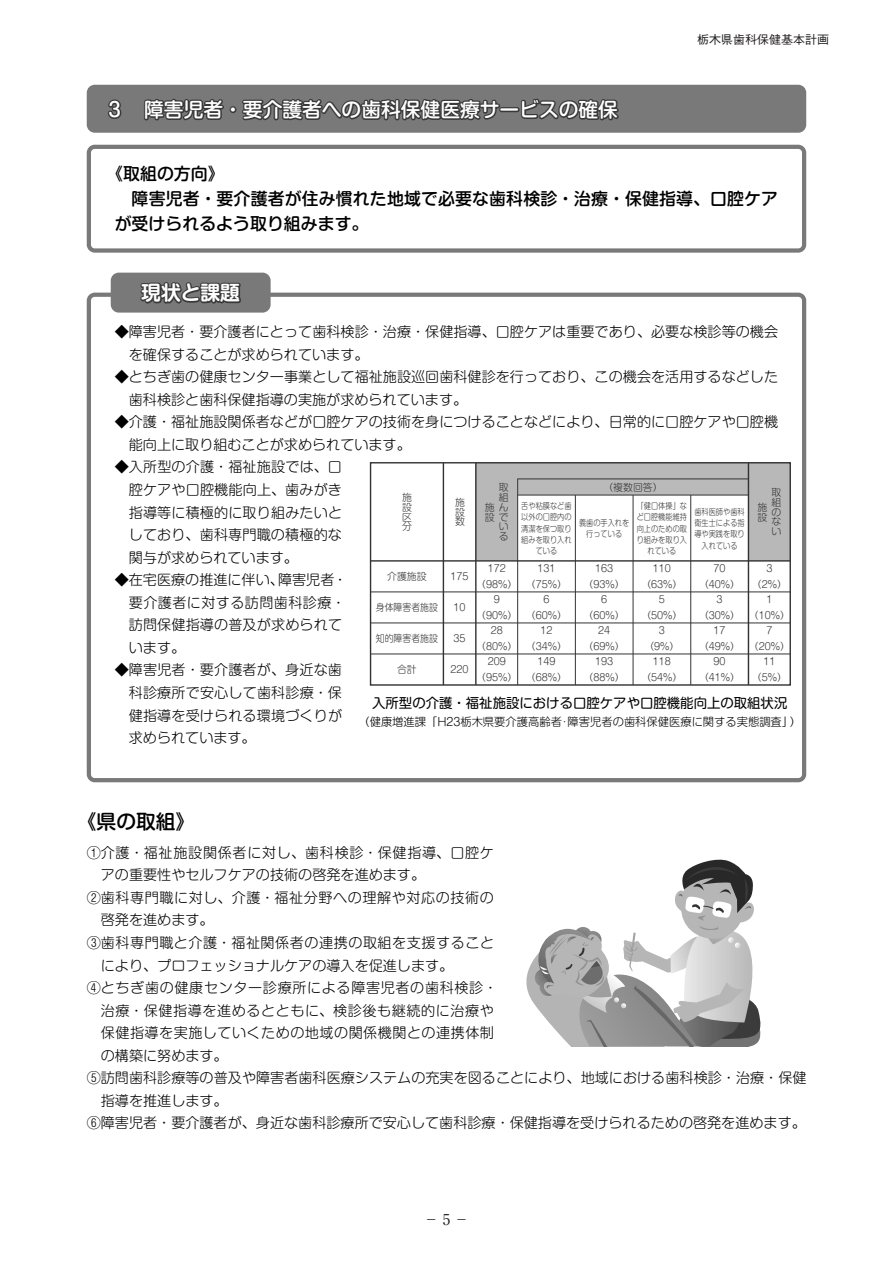
<style>
.page{position:relative;width:893px;height:1263px;background:#fff}
.page>*{position:absolute;margin:0;border:0;box-sizing:border-box;transform-origin:0 0}
.t1{font:19.8px "Shin M Go Pr 6 Medium 90 pv RKSJ H";color:#fff}
.t2{font:19.8px "Shin M Go Pr 6 Medium 90 pv RKSJ H";color:#000}
.t3{font:19.8px "Shin M Go Pr 6 De Bold 90 pv RKSJ H";color:#fff}
.t4{font:16.95px/25.3px "Shin M Go Pr 6 Medium 90 pv RKSJ H";letter-spacing:.005em;color:#000}
.t5{font:15px "Ryumin Pr 6";color:#231f20}
.t6{font:14.1px/22.5px "Shin M Go Pr 6 Light 90 pv RKSJ H";color:#000}
.t7{font:14.1px "Shin M Go Pr 6 Light 90 pv RKSJ H";letter-spacing:.04em;color:#000}
.t8{font:14.1px "Shin M Go Pr 6 Light 90 pv RKSJ H";letter-spacing:.035em;color:#000}
.t9{font:14.1px "Shin M Go Pr 6 Light 90 pv RKSJ H";letter-spacing:.05em;color:#000}
.t10{font:14.1px "Shin M Go Pr 6 Light 90 pv RKSJ H";letter-spacing:.045em;color:#000}
.t11{font:13.35px "Shin M Go Pr 6 Regular 90 pv RKSJ H";color:#000}
.t12{font:500 12px "Gothic BBB Pr 6";color:#231f20}
.t13{font:11.25px "Shin M Go Pr 6 Light 90 pv RKSJ H";color:#000}
.t14{font:9.9px/15.5px "Shin M Go Pr 6 Light 90 pv RKSJ H";color:#343334;text-align:center}
.t15{font:9.9px/9.9px "Shin M Go Pr 6 Light 90 pv RKSJ V";color:#343334;text-align:justify}
.t16{font:9.9px "Shin M Go Pr 6 Light 90 pv RKSJ H";color:#343334;scale:.9 1}
.t17{font:8.4px/11.2px "Shin M Go Pr 6 Light 90 pv RKSJ H";color:#343334;text-align:center;scale:.85 1}
</style>
<div class="page">
<svg style="left:87px;top:293px;width:719px;height:489px"></svg>
<div style="left:87px;top:85px;width:719px;height:48px;background:#797979;border-radius:8px"></div>
<svg style="left:108px;top:99px;width:14px;height:20px"></svg>
<svg style="left:144px;top:99px;width:87px;height:22px"></svg>
<div style="left:230px;top:106px;width:6px;height:7px;border:3px solid #393939;border-radius:50%"></div>
<svg style="left:241px;top:84px;width:260px;height:37px"></svg>
<div style="left:499px;top:107px;width:21px;height:5px;border:3px solid #393939"></div>
<svg style="left:519px;top:84px;width:101px;height:37px"></svg>
<svg style="left:87px;top:145px;width:719px;height:108px"></svg>
<div style="left:111px;top:273px;width:160px;height:40px;background:#797979;border-radius:8px"></div>
<svg style="left:139px;top:205px;width:109px;height:99px"></svg>
<svg style="left:526px;top:859px;width:235px;height:187px"></svg>
<h1 class="t1" style="left:105px;top:94px;width:515px">３　障害児者・要介護者への歯科保健医療サービスの確保</h1>
<p class="t12" style="left:697px;top:29px;width:133px">栃⽊県⻭科保健基本計画</p>
<p class="t4" style="left:115px;top:160px;width:665px;text-indent:-8px">《取組の方向》<br>　障害児者・要介護者が住み慣れた地域で必要な歯科検診・治療・保健指導、口腔ケアが受けられるよう取り組みます。</p>
<h1 class="t3" style="left:141px;top:276px;width:100px">現状と課題</h1>
<p class="t6" style="left:129px;top:320px;width:651px;text-indent:-14px">◆障害児者・要介護者にとって歯科検診・治療・保健指導、口腔ケアは重要であり、必要な検診等の機会を確保することが求められています。</p>
<p class="t6" style="left:129px;top:365px;width:651px;text-indent:-14px">◆とちぎ歯の健康センター事業として福祉施設巡回歯科健診を行っており、この機会を活用するなどした歯科検診と歯科保健指導の実施が求められています。</p>
<p class="t6" style="left:129px;top:410px;width:651px;text-indent:-14px">◆介護・福祉施設関係者などが口腔ケアの技術を身につけることなどにより、日常的に口腔ケアや口腔機能向上に取り組むことが求められています。</p>
<p class="t6" style="left:129px;top:455px;width:215px;text-align:justify;text-indent:-14px">◆入所型の介護・福祉施設では、口腔ケアや口腔機能向上、歯みがき指導等に積極的に取り組みたいとしており、歯科専門職の積極的な関与が求められています。</p>
<p class="t6" style="left:129px;top:568px;width:220px;text-indent:-14px">◆在宅医療の推進に伴い、障害児者・要介護者に対する訪問歯科診療・訪問保健指導の普及が求められています。</p>
<p class="t6" style="left:129px;top:658px;width:215px;text-align:justify;text-indent:-14px">◆障害児者・要介護者が、身近な歯科診療所で安心して歯科診療・保健指導を受けられる環境づくりが求められています。</p>
<p class="t14" style="left:603px;top:479px;width:61px">（複数回答）</p>
<p class="t15" style="left:499px;top:482px;width:11px">取組んでいる</p>
<p class="t15" style="left:771px;top:487px;width:11px">取組のない</p>
<p class="t15" style="left:402px;top:491px;width:11px">施設区分</p>
<p class="t15" style="left:455px;top:496px;width:11px">施設数</p>
<p class="t17" style="left:637px;top:500px;width:61px">「健口体操」など口腔機能維持向上のための取り組みを取り入れている</p>
<p class="t17" style="left:694px;top:505px;width:61px">歯科医師や歯科衛生士による指導や実践を取り入れている</p>
<p class="t17" style="left:521px;top:500px;width:61px">舌や粘膜など歯以外の口腔内の清潔を保つ取り組みを取り入れている</p>
<p class="t15" style="left:757px;top:501px;width:11px">施設</p>
<p class="t15" style="left:485px;top:501px;width:11px">施設</p>
<p class="t17" style="left:579px;top:517px;width:61px">義歯の手入れを行っている</p>
<p class="t14" style="left:476px;top:560px;width:43px">172（98%）<br>9<br>（90%）<br>28（80%）<br>209（95%）</p>
<p class="t14" style="left:526px;top:560px;width:43px">131（75%）<br>6<br>（60%）<br>12（34%）<br>149（68%）</p>
<p class="t14" style="left:584px;top:560px;width:43px">163（93%）<br>6<br>（60%）<br>24（69%）<br>193（88%）</p>
<p class="t14" style="left:641px;top:560px;width:43px">110（63%）<br>5<br>（50%）<br>3<br>（9%）<br>118（54%）</p>
<p class="t14" style="left:699px;top:560px;width:43px">70（40%）<br>3<br>（30%）<br>17（49%）<br>90（41%）</p>
<p class="t14" style="left:749px;top:560px;width:43px">3<br>（2%）<br>1<br>（10%）<br>7<br>（20%）<br>11<br>（5%）</p>
<p class="t14" style="left:387px;top:568px;width:41px">介護施設</p>
<p class="t16" style="left:376px;top:599px;width:71px">身体障害者施設</p>
<p class="t16" style="left:376px;top:630px;width:71px">知的障害者施設</p>
<p class="t14" style="left:397px;top:661px;width:21px">合計</p>
<p class="t14" style="left:451px;top:568px;width:20px">175</p>
<p class="t14" style="left:454px;top:599px;width:14px">10</p>
<p class="t14" style="left:454px;top:630px;width:14px">35</p>
<p class="t14" style="left:451px;top:661px;width:20px">220</p>
<p class="t11" style="left:372px;top:692px;width:417px">入所型の介護・福祉施設における口腔ケアや口腔機能向上の取組状況</p>
<p class="t13" style="left:358px;top:713px;width:444px">（健康増進課「H23栃木県要介護高齢者･障害児者の歯科保健医療に関する実態調査」）</p>
<h1 class="t2" style="left:77px;top:805px;width:120px">《県の取組》</h1>
<p class="t9" style="left:87px;top:841px;width:409px">①介護・福祉施設関係者に対し、歯科検診・保健指導、口腔ケ</p>
<p class="t6" style="left:101px;top:863px;width:326px">アの重要性やセルフケアの技術の啓発を進めます。</p>
<p class="t7" style="left:87px;top:886px;width:409px">②歯科専門職に対し、介護・福祉分野への理解や対応の技術の</p>
<p class="t6" style="left:101px;top:908px;width:114px">啓発を進めます。</p>
<p class="t8" style="left:87px;top:931px;width:409px">③歯科専門職と介護・福祉関係者の連携の取組を支援すること</p>
<p class="t6" style="left:101px;top:953px;width:354px">により、プロフェッショナルケアの導入を促進します。</p>
<p class="t10" style="left:87px;top:976px;width:412px">④とちぎ歯の健康センター診療所による障害児者の歯科検診・</p>
<p class="t7" style="left:101px;top:999px;width:395px">治療・保健指導を進めるとともに、検診後も継続的に治療や</p>
<p class="t8" style="left:101px;top:1021px;width:395px">保健指導を実施していくための地域の関係機関との連携体制</p>
<p class="t6" style="left:101px;top:1043px;width:128px">の構築に努めます。</p>
<p class="t6" style="left:87px;top:1066px;width:721px">⑤訪問歯科診療等の普及や障害者歯科医療システムの充実を図ることにより、地域における歯科検診・治療・保健</p>
<p class="t6" style="left:101px;top:1088px;width:128px">指導を推進します。</p>
<p class="t6" style="left:87px;top:1111px;width:721px">⑥障害児者・要介護者が、身近な歯科診療所で安心して歯科診療・保健指導を受けられるための啓発を進めます。</p>
<p class="t5" style="left:424px;top:1208px;width:46px">−5−</p>
</div>
